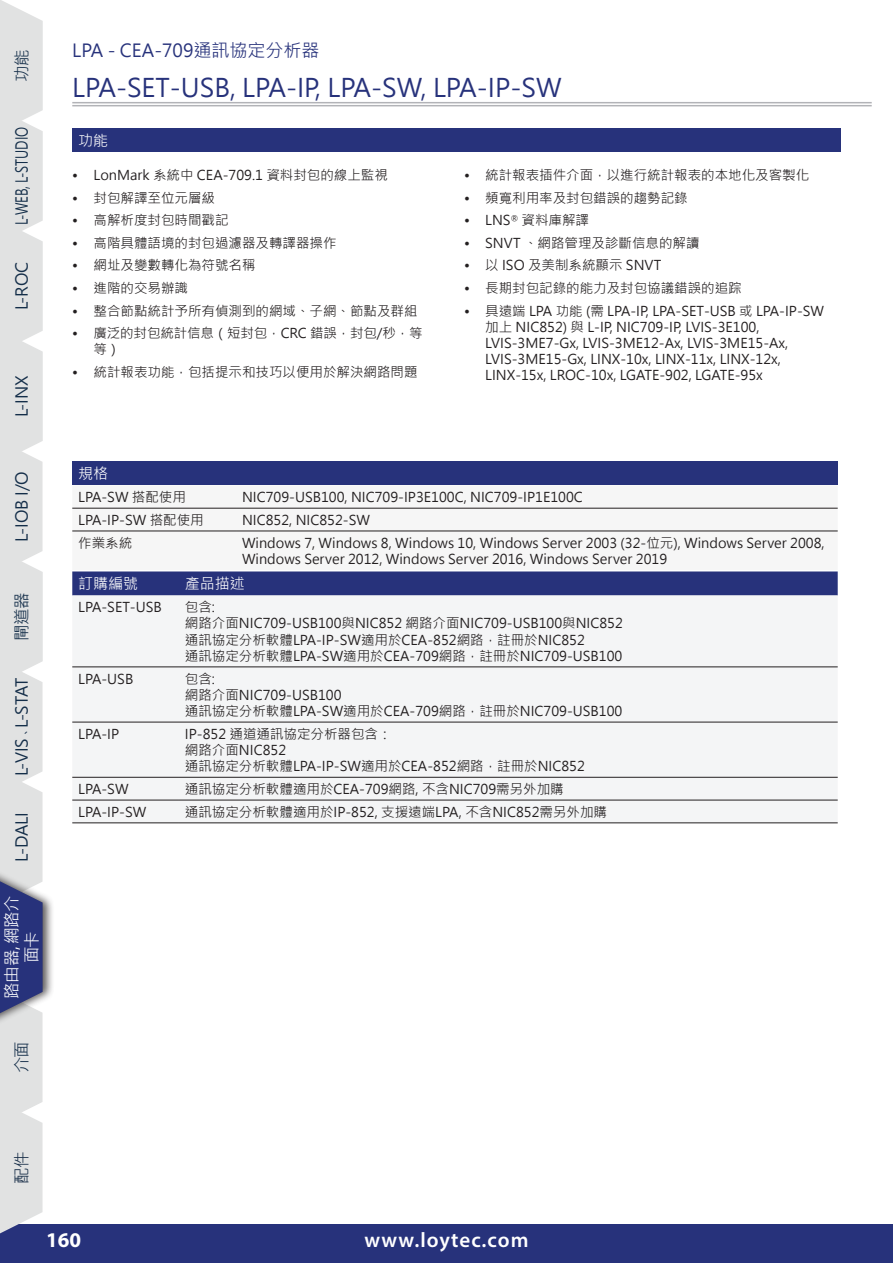
<style>
.page{position:relative;width:893px;height:1263px;background:#fff}
.page>*{position:absolute;margin:0;border:0;box-sizing:border-box;transform-origin:0 0}
.Title__Device__-__no{font:25.5px "Microsoft Jheng Hei";color:#27327b}
.t1{font:600 21px "Myriad Pro";letter-spacing:.05em;color:#fff}
.t2{font:700 21px "Myriad Pro";color:#fff}
.UberTitle__Device{font:18px "Microsoft Jheng Hei";color:#27327b}
.t3{font:16.5px "Microsoft Jheng Hei";letter-spacing:-.005em;color:#142e49}
.t4{font:16.5px "Microsoft Jheng Hei";letter-spacing:-.005em;color:#142e49;scale:.75 1}
.t5{font:16.5px/19.8px "Microsoft Jheng Hei";letter-spacing:-.03em;color:#fff;text-align:center}
.t6{font:16.5px "Microsoft Jheng Hei";color:#182e48}
.Table_Headline{font:15px "Microsoft Jheng Hei";color:#fff}
.Table_Text_without_I{font:13.5px/16.2px "Microsoft Jheng Hei";color:#231f20}
</style>
<div class="page">
<div style="left:0;top:1225px;width:893px;height:38px;background:#27327b"></div>
<hr style="left:72px;top:102px;width:800px;height:1px;background:#b2b3b7">
<hr style="left:72px;top:105px;width:800px;height:1px;background:#b2b3b7">
<div style="left:0;top:853px;width:55px;height:188px;background:#231f20;opacity:.75"></div>
<svg style="left:0;top:0;width:43px;height:1234px;background:#d0d2d9"></svg>
<div style="left:72px;top:128px;width:769px;height:24px;background:#27327b"></div>
<div style="left:72px;top:571px;width:766px;height:24px;background:#27327b"></div>
<div style="left:72px;top:595px;width:766px;height:227px;background:#f4f5f6"></div>
<div style="left:72px;top:667px;width:766px;height:55px;background:#f4f5f6"></div>
<hr style="left:72px;top:777px;width:107px;height:1px;background:#231f20">
<hr style="left:72px;top:800px;width:107px;height:1px;background:#231f20">
<hr style="left:72px;top:822px;width:107px;height:1px;background:#231f20">
<hr style="left:179px;top:777px;width:659px;height:1px;background:#231f20">
<hr style="left:179px;top:800px;width:659px;height:1px;background:#231f20">
<hr style="left:179px;top:822px;width:659px;height:1px;background:#231f20">
<hr style="left:72px;top:666px;width:107px;height:1px;background:#231f20">
<hr style="left:72px;top:722px;width:107px;height:1px;background:#231f20">
<hr style="left:179px;top:666px;width:659px;height:1px;background:#231f20">
<hr style="left:179px;top:722px;width:659px;height:1px;background:#231f20">
<div style="left:72px;top:461px;width:766px;height:24px;background:#27327b"></div>
<svg style="left:72px;top:507px;width:766px;height:24px;fill:#f6f6f6"></svg>
<hr style="left:72px;top:508px;width:164px;height:1px;background:#231f20">
<hr style="left:236px;top:508px;width:602px;height:1px;background:#231f20">
<hr style="left:72px;top:531px;width:164px;height:1px;background:#231f20">
<hr style="left:236px;top:531px;width:602px;height:1px;background:#231f20">
<p class="t3" style="left:11px;top:82px;width:34px;rotate:-90deg">功能</p>
<p class="t4" style="left:11px;top:225px;width:133px;rotate:-90deg">L‑WEB, L-STUDIO</p>
<p class="t3" style="left:11px;top:310px;width:50px;rotate:-90deg">L‑ROC</p>
<p class="t3" style="left:11px;top:417px;width:43px;rotate:-90deg">L‑INX</p>
<p class="t3" style="left:11px;top:542px;width:72px;rotate:-90deg">L‑IOB I/O</p>
<p class="t3" style="left:11px;top:641px;width:50px;rotate:-90deg">閘道器</p>
<p class="t3" style="left:11px;top:776px;width:100px;rotate:-90deg">L‑VIS﹑L-STAT</p>
<p class="t3" style="left:11px;top:862px;width:52px;rotate:-90deg">L‑DALI</p>
<p class="t5" style="left:2px;top:998px;width:104px;rotate:-90deg">路由器, 網路介面卡</p>
<p class="t3" style="left:11px;top:1073px;width:34px;rotate:-90deg">介面</p>
<p class="UberTitle__Device" style="left:72px;top:39px;width:249px">LPA - CEA‑709通訊協定分析器</p>
<p class="Title__Device__-__no" style="left:72px;top:72px;width:491px">LPA-SET-USB, LPA‑IP, LPA‑SW, LPA‑IP‑SW</p>
<p class="Table_Headline" style="left:78px;top:131px;width:31px">功能</p>
<p class="Table_Text_without_I" style="left:72px;top:167px;width:317px">• LonMark 系統中 CEA-709.1 資料封包的線上監視</p>
<p class="Table_Text_without_I" style="left:72px;top:190px;width:144px">• 封包解譯至位元層級</p>
<p class="Table_Text_without_I" style="left:72px;top:212px;width:158px">• 高解析度封包時間戳記</p>
<p class="Table_Text_without_I" style="left:72px;top:235px;width:266px">• 高階具體語境的封包過濾器及轉譯器操作</p>
<p class="Table_Text_without_I" style="left:72px;top:257px;width:185px">• 網址及變數轉化為符號名稱</p>
<p class="Table_Text_without_I" style="left:72px;top:280px;width:117px">• 進階的交易辦識</p>
<p class="Table_Text_without_I" style="left:72px;top:302px;width:347px">• 整合節點統計予所有偵測到的網域、子網、節點及群組</p>
<p class="Table_Text_without_I" style="left:94px;top:325px;width:330px;text-indent:-21px">• 廣泛的封包統計信息（短封包，CRC 錯誤，封包/秒，等等）</p>
<p class="Table_Text_without_I" style="left:72px;top:364px;width:347px">• 統計報表功能，包括提示和技巧以便用於解決網路問題</p>
<p class="Table_Text_without_I" style="left:464px;top:167px;width:347px">• 統計報表插件介面，以進行統計報表的本地化及客製化</p>
<p class="Table_Text_without_I" style="left:464px;top:190px;width:225px">• 頻寬利用率及封包錯誤的趨勢記錄</p>
<p class="Table_Text_without_I" style="left:464px;top:212px;width:127px">• LNS<sup>®</sup> 資料庫解譯</p>
<p class="Table_Text_without_I" style="left:464px;top:235px;width:237px">• SNVT 、網路管理及診斷信息的解讀</p>
<p class="Table_Text_without_I" style="left:464px;top:257px;width:199px">• 以 ISO 及美制系統顯示 SNVT</p>
<p class="Table_Text_without_I" style="left:464px;top:280px;width:279px">• 長期封包記錄的能力及封包協議錯誤的追踪</p>
<p class="Table_Text_without_I" style="left:485px;top:302px;width:340px;text-indent:-21px">• 具遠端 LPA 功能 (需 LPA‑IP, LPA-SET-USB 或 LPA‑IP-SW加上 NIC852) 與 L-IP, NIC709-IP, LVIS‑3E100, LVIS‑3ME7‑Gx, LVIS‑3ME12‑Ax, LVIS‑3ME15‑Ax, LVIS‑3ME15‑Gx, LINX‑10x, LINX‑11x, LINX‑12x, LINX‑15x, LROC‑10x, LGATE‑902, LGATE‑95x</p>
<p class="Table_Headline" style="left:78px;top:464px;width:31px">規格</p>
<p class="Table_Text_without_I" style="left:78px;top:489px;width:109px">LPA-SW 搭配使用</p>
<p class="Table_Text_without_I" style="left:242px;top:489px;width:342px">NIC709-USB100, NIC709-IP3E100C, NIC709-IP1E100C</p>
<p class="Table_Text_without_I" style="left:78px;top:512px;width:127px">LPA-IP-SW 搭配使用</p>
<p class="Table_Text_without_I" style="left:242px;top:512px;width:130px">NIC852, NIC852-SW</p>
<p class="Table_Text_without_I" style="left:78px;top:535px;width:55px">作業系統</p>
<p class="Table_Text_without_I" style="left:242px;top:535px;width:584px">Windows 7, Windows 8, Windows 10, Windows Server 2003 (32‑位元), Windows Server 2008,<br>Windows Server 2012, Windows Server 2016, Windows Server 2019</p>
<p class="Table_Headline" style="left:78px;top:575px;width:61px">訂購編號</p>
<p class="Table_Headline" style="left:185px;top:575px;width:62px">產品描述</p>
<p class="Table_Text_without_I" style="left:78px;top:599px;width:85px">LPA-SET-USB</p>
<p class="Table_Text_without_I" style="left:185px;top:599px;width:32px">包含:</p>
<p class="Table_Text_without_I" style="left:185px;top:615px;width:439px">網路介面NIC709-USB100與NIC852 網路介面NIC709-USB100與NIC852</p>
<p class="Table_Text_without_I" style="left:185px;top:632px;width:401px">通訊協定分析軟體LPA-IP-SW適用於CEA-852網路，註冊於NIC852</p>
<p class="Table_Text_without_I" style="left:185px;top:648px;width:439px">通訊協定分析軟體LPA-SW適用於CEA-709網路，註冊於NIC709-USB100</p>
<p class="Table_Text_without_I" style="left:78px;top:671px;width:56px">LPA-USB</p>
<p class="Table_Text_without_I" style="left:185px;top:671px;width:32px">包含:</p>
<p class="Table_Text_without_I" style="left:185px;top:687px;width:158px">網路介面NIC709-USB100</p>
<p class="Table_Text_without_I" style="left:185px;top:703px;width:439px">通訊協定分析軟體LPA-SW適用於CEA-709網路，註冊於NIC709-USB100</p>
<p class="Table_Text_without_I" style="left:78px;top:726px;width:42px">LPA‑IP</p>
<p class="Table_Text_without_I" style="left:185px;top:726px;width:208px">IP-852 通道通訊協定分析器包含：</p>
<p class="Table_Text_without_I" style="left:185px;top:742px;width:103px">網路介面NIC852</p>
<p class="Table_Text_without_I" style="left:185px;top:758px;width:401px">通訊協定分析軟體LPA-IP-SW適用於CEA-852網路，註冊於NIC852</p>
<p class="Table_Text_without_I" style="left:78px;top:781px;width:52px">LPA-SW</p>
<p class="Table_Text_without_I" style="left:185px;top:781px;width:380px">通訊協定分析軟體適用於CEA-709網路, 不含NIC709需另外加購</p>
<p class="Table_Text_without_I" style="left:78px;top:804px;width:70px">LPA‑IP-SW</p>
<p class="Table_Text_without_I" style="left:185px;top:804px;width:424px">通訊協定分析軟體適用於IP-852, 支援遠端LPA, 不含NIC852需另外加購</p>
<p class="t6" style="left:11px;top:1184px;width:34px;rotate:-90deg">配件</p>
<h2 class="t2" style="left:46px;top:1227px;width:36px">160</h2>
<h2 class="t1" style="left:364px;top:1227px;width:166px">www.loytec.com</h2>
</div>
